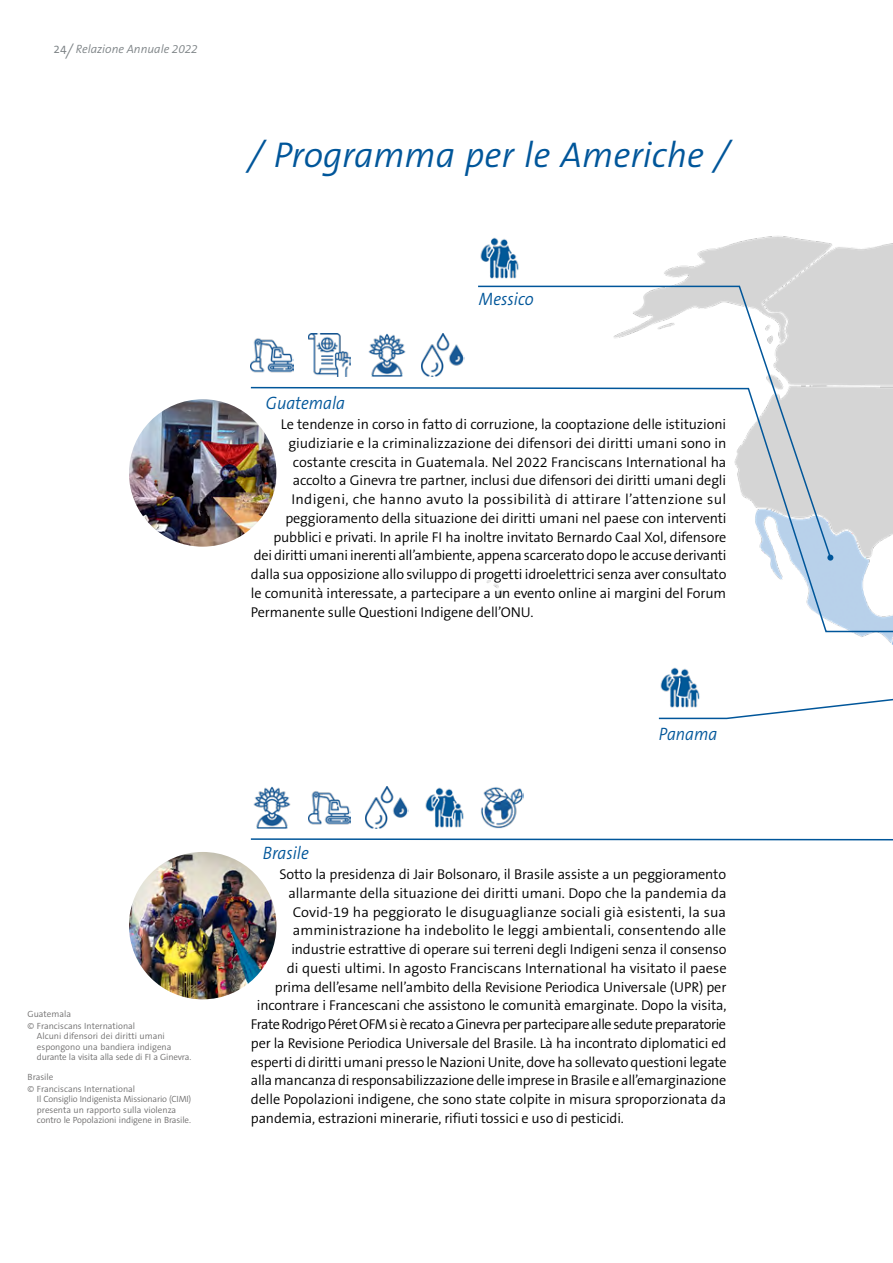
<style>
.page{position:relative;width:893px;height:1263px;background:#fff}
.page>*{position:absolute;margin:0;border:0;box-sizing:border-box;transform-origin:0 0}
.fi_17_head{font:italic 300 36px "The Sans B W4";color:#00569a}
.fi_17_fließtext_neu{font:italic 300 18px "The Sans B W4";color:#00569a;scale:.92 1}
.fi_17_fließtext_neu-2{font:300 14.25px "The Sans B W4";letter-spacing:-.01em;color:#000}
.fi_17_fließtext_neu-3{font:300 14.25px "The Sans B W4";letter-spacing:-.03em;color:#000}
.fi_17_fließtext_neu-4{font:300 14.25px "The Sans B W4";letter-spacing:.02em;color:#000}
.t1{font:italic 300 12px "The Sans B W4";color:#7d8386}
.bildnachweis_links_neu{font:300 9px/10.5px "The Sans B W4";color:#706f6f}
.s1{font-family:"The Sans Office";font-weight:400;font-style:normal}
.s2{font-size:16.5px}
</style>
<div class="page">
<img style="left:664px;top:236px;width:229px;height:409px">
<svg style="left:250px;top:792px;width:643px;height:49px"></svg>
<svg style="left:250px;top:386px;width:643px;height:247px"></svg>
<svg style="left:658px;top:698px;width:235px;height:22px"></svg>
<svg style="left:477px;top:285px;width:355px;height:274px"></svg>
<svg style="left:827px;top:555px;width:6px;height:6px"></svg>
<img style="left:251px;top:338px;width:42px;height:35px">
<img style="left:308px;top:334px;width:43px;height:42px">
<img style="left:659px;top:667px;width:42px;height:42px">
<img style="left:129px;top:399px;width:147px;height:148px;border-radius:74px">
<img style="left:129px;top:852px;width:147px;height:147px;border-radius:74px">
<img style="left:368px;top:334px;width:38px;height:42px">
<img style="left:251px;top:786px;width:42px;height:43px">
<img style="left:422px;top:334px;width:42px;height:42px">
<img style="left:308px;top:791px;width:43px;height:38px">
<img style="left:423px;top:787px;width:43px;height:42px">
<img style="left:480px;top:237px;width:39px;height:42px">
<img style="left:366px;top:786px;width:42px;height:43px">
<img style="left:480px;top:787px;width:43px;height:42px">
<p class="t1" style="left:53px;top:42px;width:146px"><span class="s1">24</span><span class="s2">/</span> Relazione Annuale 2022</p>
<p class="bildnachweis_links_neu" style="left:28px;top:1008px;width:109px;line-height:12px">Guatemala<br>© Franciscans International</p>
<p class="bildnachweis_links_neu" style="left:37px;top:1031px;width:156px">Alcuni difensori dei diritti umani espongono una bandiera indigena durante la visita alla sede di FI a Ginevra.</p>
<p class="bildnachweis_links_neu" style="left:28px;top:1071px;width:109px;line-height:12px">Brasile<br>© Franciscans International</p>
<p class="bildnachweis_links_neu" style="left:37px;top:1094px;width:156px">Il Consiglio Indigenista Missionario (CIMI) presenta un rapporto sulla violenza contro le Popolazioni indigene in Brasile.</p>
<p class="fi_17_head" style="left:248px;top:133px;width:483px">/ Programma per le Americhe /</p>
<p class="fi_17_fließtext_neu" style="left:479px;top:288px;width:61px">Messico</p>
<p class="fi_17_fließtext_neu" style="left:266px;top:392px;width:88px">Guatemala</p>
<p class="fi_17_fließtext_neu-2" style="left:281px;top:415px;width:447px">Le tendenze in corso in fatto di corruzione, la cooptazione delle istituzioni</p>
<p class="fi_17_fließtext_neu-2" style="left:288px;top:434px;width:440px">giudiziarie e la criminalizzazione dei difensori dei diritti umani sono in</p>
<p class="fi_17_fließtext_neu-2" style="left:293px;top:453px;width:435px">costante crescita in Guatemala. Nel 2022 Franciscans International ha</p>
<p class="fi_17_fließtext_neu-2" style="left:293px;top:471px;width:435px">accolto a Ginevra tre partner, inclusi due difensori dei diritti umani degli</p>
<p class="fi_17_fließtext_neu-4" style="left:291px;top:490px;width:436px">Indigeni, che hanno avuto la possibilità di attirare l’attenzione sul</p>
<p class="fi_17_fließtext_neu-2" style="left:285px;top:509px;width:443px">peggioramento della situazione dei diritti umani nel paese con interventi</p>
<p class="fi_17_fließtext_neu-2" style="left:273px;top:528px;width:454px">pubblici e privati. In aprile FI ha inoltre invitato Bernardo Caal Xol, difensore</p>
<p class="fi_17_fließtext_neu-2" style="left:254px;top:546px;width:474px">dei diritti umani inerenti all’ambiente, appena scarcerato dopo le accuse derivanti</p>
<p class="fi_17_fließtext_neu-2" style="left:251px;top:565px;width:477px">dalla sua opposizione allo sviluppo di progetti idroelettrici senza aver consultato</p>
<p class="fi_17_fließtext_neu-2" style="left:251px;top:584px;width:477px">le comunità interessate, a partecipare a un evento online ai margini del Forum</p>
<p class="fi_17_fließtext_neu-2" style="left:251px;top:603px;width:284px">Permanente sulle Questioni Indigene dell’ONU.</p>
<p class="fi_17_fließtext_neu" style="left:659px;top:723px;width:65px">Panama</p>
<p class="fi_17_fließtext_neu" style="left:263px;top:842px;width:51px">Brasile</p>
<p class="fi_17_fließtext_neu-2" style="left:279px;top:865px;width:448px">Sotto la presidenza di Jair Bolsonaro, il Brasile assiste a un peggioramento</p>
<p class="fi_17_fließtext_neu-2" style="left:288px;top:884px;width:440px">allarmante della situazione dei diritti umani. Dopo che la pandemia da</p>
<p class="fi_17_fließtext_neu-2" style="left:293px;top:903px;width:435px">Covid-19 ha peggiorato le disuguaglianze sociali già esistenti, la sua</p>
<p class="fi_17_fließtext_neu-2" style="left:293px;top:921px;width:435px">amministrazione ha indebolito le leggi ambientali, consentendo alle</p>
<p class="fi_17_fließtext_neu-2" style="left:291px;top:940px;width:437px">industrie estrattive di operare sui terreni degli Indigeni senza il consenso</p>
<p class="fi_17_fließtext_neu-2" style="left:287px;top:959px;width:441px">di questi ultimi. In agosto Franciscans International ha visitato il paese</p>
<p class="fi_17_fließtext_neu-2" style="left:275px;top:978px;width:453px">prima dell’esame nell’ambito della Revisione Periodica Universale (UPR) per</p>
<p class="fi_17_fließtext_neu-2" style="left:257px;top:996px;width:471px">incontrare i Francescani che assistono le comunità emarginate. Dopo la visita,</p>
<p class="fi_17_fließtext_neu-3" style="left:251px;top:1015px;width:477px">Frate Rodrigo Péret OFM si è recato a Ginevra per partecipare alle sedute preparatorie</p>
<p class="fi_17_fließtext_neu-2" style="left:251px;top:1034px;width:477px">per la Revisione Periodica Universale del Brasile. Là ha incontrato diplomatici ed</p>
<p class="fi_17_fließtext_neu-2" style="left:251px;top:1053px;width:477px">esperti di diritti umani presso le Nazioni Unite, dove ha sollevato questioni legate</p>
<p class="fi_17_fließtext_neu-2" style="left:251px;top:1071px;width:477px">alla mancanza di responsabilizzazione delle imprese in Brasile e all’emarginazione</p>
<p class="fi_17_fließtext_neu-2" style="left:251px;top:1090px;width:477px">delle Popolazioni indigene, che sono state colpite in misura sproporzionata da</p>
<p class="fi_17_fließtext_neu-2" style="left:251px;top:1109px;width:375px">pandemia, estrazioni minerarie, rifiuti tossici e uso di pesticidi.</p>
</div>
